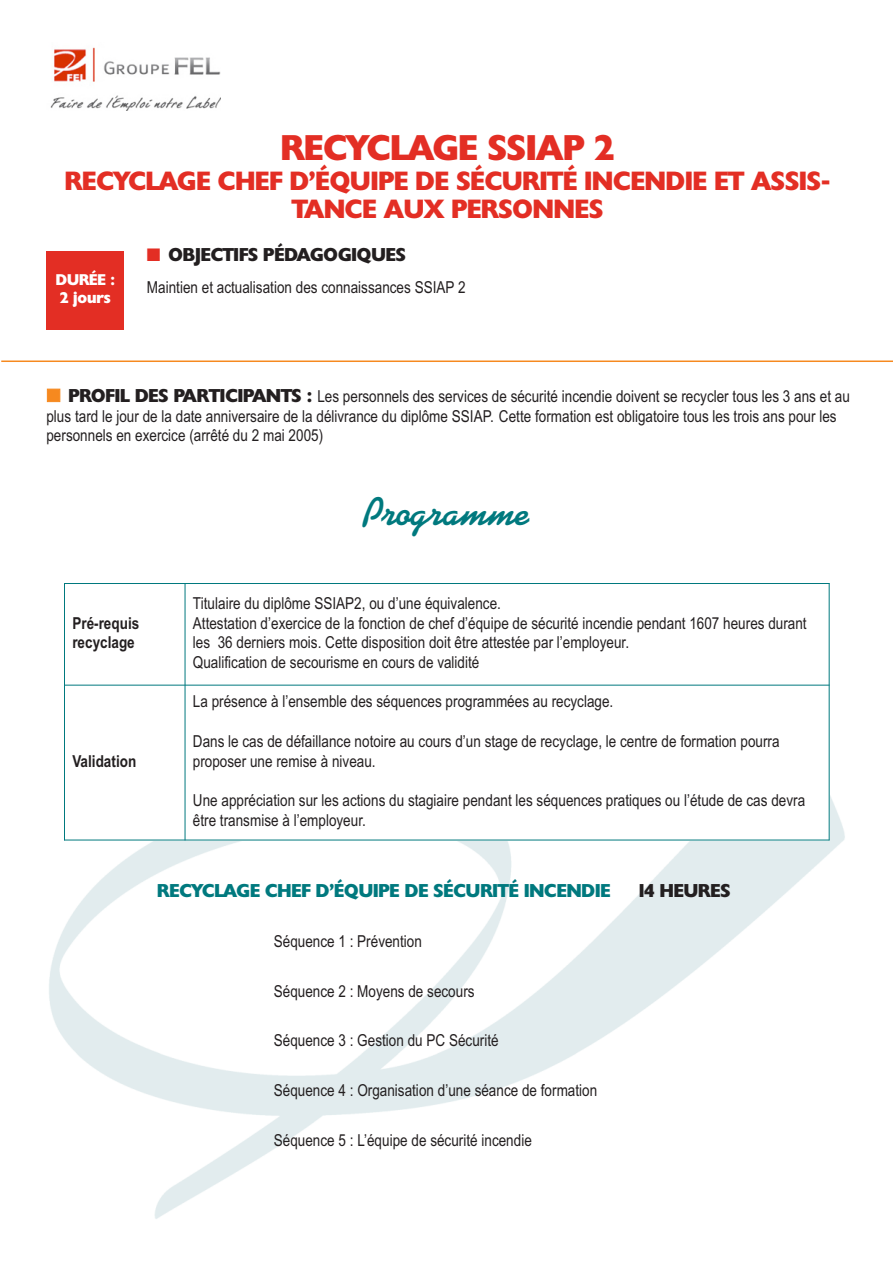
<style>
.page{position:relative;width:893px;height:1263px;background:#fff}
.page>*{position:absolute;margin:0;border:0;box-sizing:border-box;transform-origin:0 0}
.t1{font:700 39px "Kaufmann BT";color:#00797e}
.t2{font:800 34.5px "Chantilly";color:#e32e24}
.t3{font:800 25.5px/27.8px "Chantilly";color:#e32e24;text-align:center}
.t4{font:800 18px "Chantilly";color:#00797e}
.t5{font:800 18px "Chantilly";color:#231f20}
.t6{font:16.5px/19.8px "Arial Narrow";color:#231f20}
.t7{font:700 16.5px/19.8px "Arial Narrow";color:#231f20}
.t8{font:800 15px/18px "Chantilly";color:#fff}
.s1{color:#e32e24}
.s2{color:#f6891f}
.s3{font-family:"Chantilly";font-weight:800;font-size:18px}
</style>
<div class="page">
<img style="left:50px;top:47px;width:170px;height:64px">
<div style="left:46px;top:251px;width:78px;height:79px;background:#e32e24"></div>
<img style="left:49px;top:796px;width:796px;height:423px">
<div style="left:543px;top:1126px;width:309px;height:94px;background:#fff"></div>
<div style="left:64px;top:685px;width:121px;height:155px;background:#fff"></div>
<div style="left:185px;top:685px;width:644px;height:155px;background:#fff"></div>
<hr style="left:64px;top:583px;width:1px;height:257px;background:#00797e">
<hr style="left:185px;top:583px;width:1px;height:257px;background:#00797e">
<hr style="left:829px;top:583px;width:1px;height:257px;background:#00797e">
<hr style="left:64px;top:583px;width:765px;height:1px;background:#00797e">
<hr style="left:64px;top:685px;width:765px;height:1px;background:#00797e">
<hr style="left:64px;top:840px;width:765px;height:1px;background:#00797e">
<hr style="left:1px;top:360px;width:892px;height:2px;background:#f6891f">
<h2 class="t2" style="left:281px;top:128px;width:335px">RECYCLAGE SSIAP 2</h2>
<h3 class="t3" style="left:65px;top:167px;width:767px">RECYCLAGE CHEF D’ÉQUIPE DE SÉCURITÉ INCENDIE ET ASSIS-<br>TANCE AUX PERSONNES</h3>
<p class="t8" style="left:56px;top:271px;width:61px">DURÉE :<br>2 jours</p>
<p class="t5" style="left:147px;top:244px;width:260px"><span class="s1">■</span> OBJECTIFS PÉDAGOGIQUES</p>
<p class="t6" style="left:147px;top:277px;width:320px">Maintien et actualisation des connaissances SSIAP 2</p>
<p class="t6" style="left:46px;top:386px;width:805px"><span class="s2">■</span> <span class="s3">PROFIL DES PARTICIPANTS :</span> Les personnels des services de sécurité incendie doivent se recycler tous les 3 ans et au plus tard le jour de la date anniversaire de la délivrance du diplôme SSIAP. Cette formation est obligatoire tous les trois ans pour les personnels en exercice (arrêté du 2 mai 2005)</p>
<h1 class="t1" style="left:363px;top:497px;width:169px">Programme</h1>
<p class="t7" style="left:72px;top:613px;width:68px">Pré-requis recyclage</p>
<p class="t7" style="left:72px;top:751px;width:65px">Validation</p>
<p class="t6" style="left:193px;top:593px;width:615px">Titulaire du diplôme SSIAP2, ou d’une équivalence.<br>Attestation d’exercice de la fonction de chef d’équipe de sécurité incendie pendant 1607 heures durant les 36 derniers mois. Cette disposition doit être attestée par l’employeur.<br>Qualification de secourisme en cours de validité</p>
<p class="t6" style="left:193px;top:692px;width:422px">La présence à l’ensemble des séquences programmées au recyclage.</p>
<p class="t6" style="left:193px;top:731px;width:588px">Dans le cas de défaillance notoire au cours d’un stage de recyclage, le centre de formation pourra proposer une remise à niveau.</p>
<p class="t6" style="left:193px;top:791px;width:614px">Une appréciation sur les actions du stagiaire pendant les séquences pratiques ou l’étude de cas devra être transmise à l’employeur.</p>
<p class="t4" style="left:157px;top:881px;width:455px">RECYCLAGE CHEF D’ÉQUIPE DE SÉCURITÉ INCENDIE</p>
<p class="t5" style="left:636px;top:881px;width:95px">14 HEURES</p>
<p class="t6" style="left:274px;top:931px;width:150px">Séquence 1 : Prévention</p>
<p class="t6" style="left:274px;top:981px;width:202px">Séquence 2 : Moyens de secours</p>
<p class="t6" style="left:274px;top:1031px;width:226px">Séquence 3 : Gestion du PC Sécurité</p>
<p class="t6" style="left:274px;top:1081px;width:325px">Séquence 4 : Organisation d’une séance de formation</p>
<p class="t6" style="left:274px;top:1130px;width:260px">Séquence 5 : L’équipe de sécurité incendie</p>
</div>
